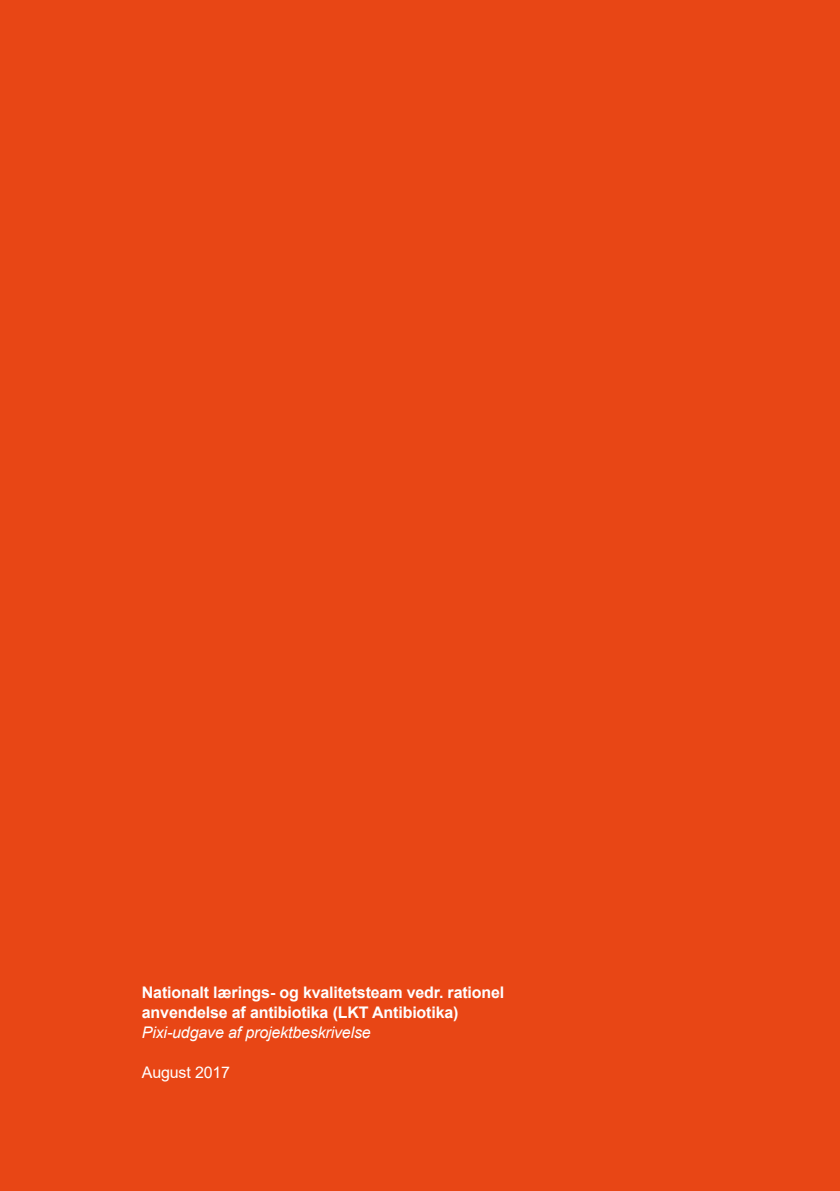
<style>
.page{position:relative;width:840px;height:1191px;background:#fff}
.page>*{position:absolute;margin:0;border:0;box-sizing:border-box;transform-origin:0 0}
.t1{font:700 16px/20px "Arial";letter-spacing:-.01em;color:#fff}
.t2{font:italic 16px "Arial";letter-spacing:-.01em;color:#fff}
.t3{font:16px "Arial";letter-spacing:-.01em;color:#fff}
</style>
<div class="page">
<div style="left:0;top:0;width:839px;height:1191px;background:#e84615"></div>
<p class="t1" style="left:142px;top:982px;width:364px">Nationalt lærings- og kvalitetsteam vedr. rationel anvendelse af antibiotika (LKT Antibiotika)</p>
<p class="t2" style="left:142px;top:1021px;width:230px">Pixi-udgave af projektbeskrivelse</p>
<p class="t3" style="left:142px;top:1061px;width:90px">August 2017</p>
</div>
